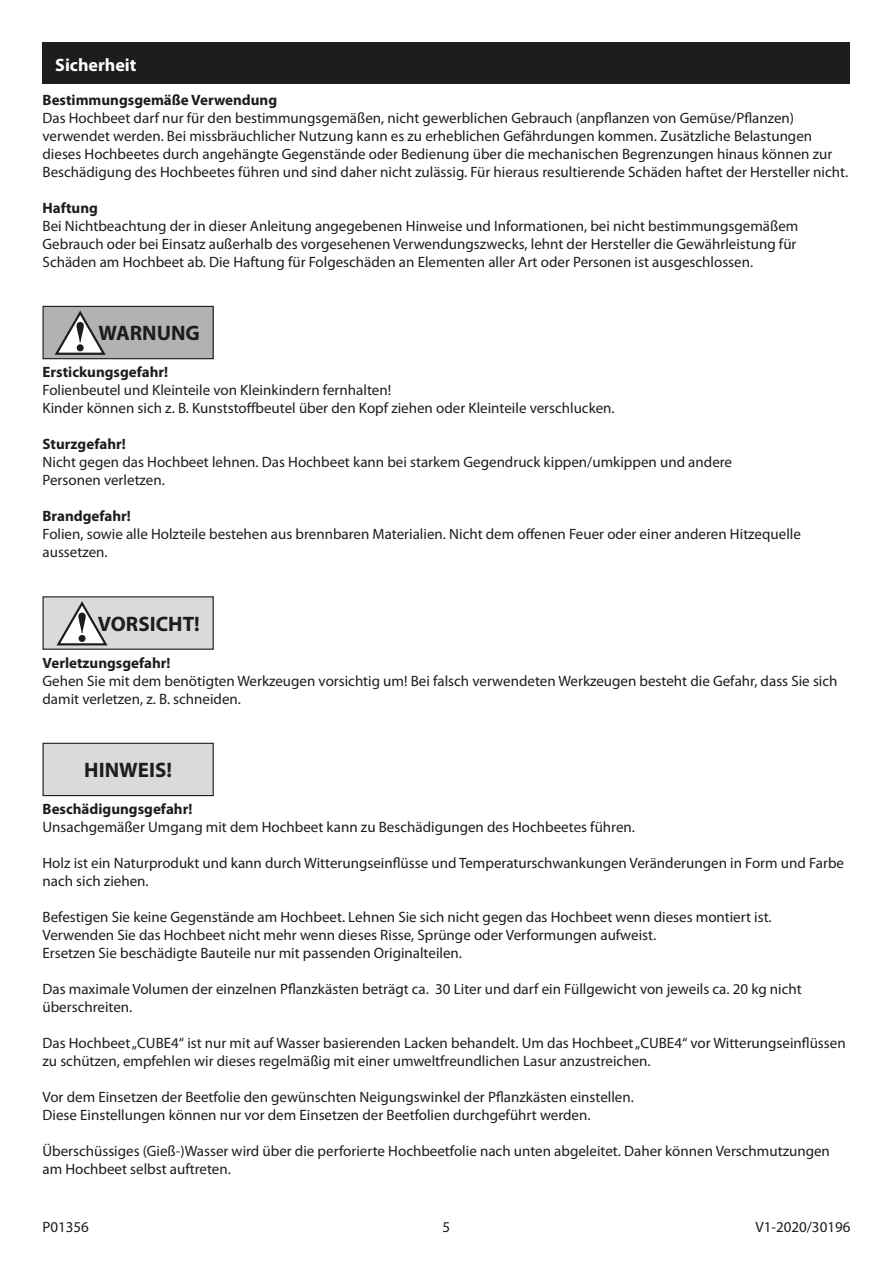
<style>
.page{position:relative;width:893px;height:1263px;background:#fff}
.page>*{position:absolute;margin:0;border:0;box-sizing:border-box;transform-origin:0 0}
.HINWEIS{font:700 21px "Myriad Pro";color:#1d1d1b}
.WARNUNG_VORSICHT{font:700 21px "Myriad Pro";color:#1d1d1b}
.Überschrift_Balken{font:700 18px "Myriad Pro";color:#fff}
.Fließtext{font:15px/18px "Myriad Pro";color:#1d1d1b}
.Fließtext-2{font:700 15px "Myriad Pro";color:#1d1d1b}
.Kapitelunterpunkte{font:700 15px "Myriad Pro";color:#1d1d1b}
.Seitennummerierung{font:15px "Myriad Pro";color:#1d1d1b}
</style>
<div class="page">
<div style="left:43px;top:306px;width:170px;height:53px;background:#b2b2b2"></div>
<div style="left:43px;top:306px;width:171px;height:53px;border:1px solid #1d1d1b"></div>
<svg style="left:54px;top:310px;width:52px;height:45px"></svg>
<div style="left:43px;top:597px;width:170px;height:52px;background:#dadada"></div>
<div style="left:43px;top:596px;width:171px;height:54px;border:1px solid #1d1d1b"></div>
<svg style="left:56px;top:601px;width:52px;height:45px"></svg>
<div style="left:43px;top:743px;width:170px;height:53px;background:#dadada"></div>
<div style="left:43px;top:743px;width:171px;height:53px;border:1px solid #1d1d1b"></div>
<div style="left:43px;top:43px;width:807px;height:41px;background:#1d1d1b"></div>
<p class="Überschrift_Balken" style="left:55px;top:53px;width:83px">Sicherheit</p>
<p class="Kapitelunterpunkte" style="left:43px;top:90px;width:236px">Bestimmungsgemäße Verwendung</p>
<p class="Fließtext" style="left:43px;top:109px;width:807px">Das Hochbeet darf nur für den bestimmungsgemäßen, nicht gewerblichen Gebrauch (anpflanzen von Gemüse/Pflanzen) verwendet werden. Bei missbräuchlicher Nutzung kann es zu erheblichen Gefährdungen kommen. Zusätzliche Belastungen dieses Hochbeetes durch angehängte Gegenstände oder Bedienung über die mechanischen Begrenzungen hinaus können zur Beschädigung des Hochbeetes führen und sind daher nicht zulässig. Für hieraus resultierende Schäden haftet der Hersteller nicht.</p>
<p class="Kapitelunterpunkte" style="left:43px;top:198px;width:57px">Haftung</p>
<p class="Fließtext" style="left:43px;top:217px;width:757px">Bei Nichtbeachtung der in dieser Anleitung angegebenen Hinweise und Informationen, bei nicht bestimmungsgemäßem<br>Gebrauch oder bei Einsatz außerhalb des vorgesehenen Verwendungszwecks, lehnt der Hersteller die Gewährleistung für<br>Schäden am Hochbeet ab. Die Haftung für Folgeschäden an Elementen aller Art oder Personen ist ausgeschlossen.</p>
<p class="WARNUNG_VORSICHT" style="left:98px;top:320px;width:103px">WARNUNG</p>
<p class="Fließtext-2" style="left:43px;top:362px;width:127px">Erstickungsgefahr!</p>
<p class="Fließtext" style="left:43px;top:381px;width:350px">Folienbeutel und Kleinteile von Kleinkindern fernhalten!</p>
<p class="Fließtext" style="left:43px;top:399px;width:574px">Kinder können sich z. B. Kunststoffbeutel über den Kopf ziehen oder Kleinteile verschlucken.</p>
<p class="Fließtext-2" style="left:43px;top:434px;width:85px">Sturzgefahr!</p>
<p class="Fließtext" style="left:43px;top:453px;width:691px">Nicht gegen das Hochbeet lehnen. Das Hochbeet kann bei starkem Gegendruck kippen/umkippen und andere<br>Personen verletzen.</p>
<p class="Fließtext-2" style="left:43px;top:506px;width:90px">Brandgefahr!</p>
<p class="Fließtext" style="left:43px;top:525px;width:760px">Folien, sowie alle Holzteile bestehen aus brennbaren Materialien. Nicht dem offenen Feuer oder einer anderen Hitzequelle aussetzen.</p>
<p class="HINWEIS" style="left:98px;top:610px;width:104px">VORSICHT!</p>
<p class="Fließtext-2" style="left:43px;top:653px;width:130px">Verletzungsgefahr!</p>
<p class="Fließtext" style="left:43px;top:671px;width:796px">Gehen Sie mit dem benötigten Werkzeugen vorsichtig um! Bei falsch verwendeten Werkzeugen besteht die Gefahr, dass Sie sich damit verletzen, z. B. schneiden.</p>
<p class="HINWEIS" style="left:84px;top:756px;width:89px">HINWEIS!</p>
<p class="Fließtext-2" style="left:43px;top:799px;width:151px">Beschädigungsgefahr!</p>
<p class="Fließtext" style="left:43px;top:818px;width:594px">Unsachgemäßer Umgang mit dem Hochbeet kann zu Beschädigungen des Hochbeetes führen.</p>
<p class="Fließtext" style="left:43px;top:854px;width:803px">Holz ist ein Naturprodukt und kann durch Witterungseinflüsse und Temperaturschwankungen Veränderungen in Form und Farbe nach sich ziehen.</p>
<p class="Fließtext" style="left:43px;top:908px;width:731px">Befestigen Sie keine Gegenstände am Hochbeet. Lehnen Sie sich nicht gegen das Hochbeet wenn dieses montiert ist.</p>
<p class="Fließtext" style="left:43px;top:926px;width:615px">Verwenden Sie das Hochbeet nicht mehr wenn dieses Risse, Sprünge oder Verformungen aufweist.<br>Ersetzen Sie beschädigte Bauteile nur mit passenden Originalteilen.</p>
<p class="Fließtext" style="left:43px;top:980px;width:761px">Das maximale Volumen der einzelnen Pflanzkästen beträgt ca. 30 Liter und darf ein Füllgewicht von jeweils ca. 20 kg nicht überschreiten.</p>
<p class="Fließtext" style="left:43px;top:1034px;width:805px">Das Hochbeet „CUBE4“ ist nur mit auf Wasser basierenden Lacken behandelt. Um das Hochbeet „CUBE4“ vor Witterungseinflüssen zu schützen, empfehlen wir dieses regelmäßig mit einer umweltfreundlichen Lasur anzustreichen.</p>
<p class="Fließtext" style="left:43px;top:1088px;width:593px">Vor dem Einsetzen der Beetfolie den gewünschten Neigungswinkel der Pflanzkästen einstellen.<br>Diese Einstellungen können nur vor dem Einsetzen der Beetfolien durchgeführt werden.</p>
<p class="Fließtext" style="left:43px;top:1142px;width:789px">Überschüssiges (Gieß-)Wasser wird über die perforierte Hochbeetfolie nach unten abgeleitet. Daher können Verschmutzungen am Hochbeet selbst auftreten.</p>
<p class="Fließtext" style="left:43px;top:1217px;width:48px">P01356</p>
<p class="Seitennummerierung" style="left:443px;top:1217px;width:9px">5</p>
<p class="Fließtext" style="left:755px;top:1217px;width:97px">V1-2020/30196</p>
</div>
